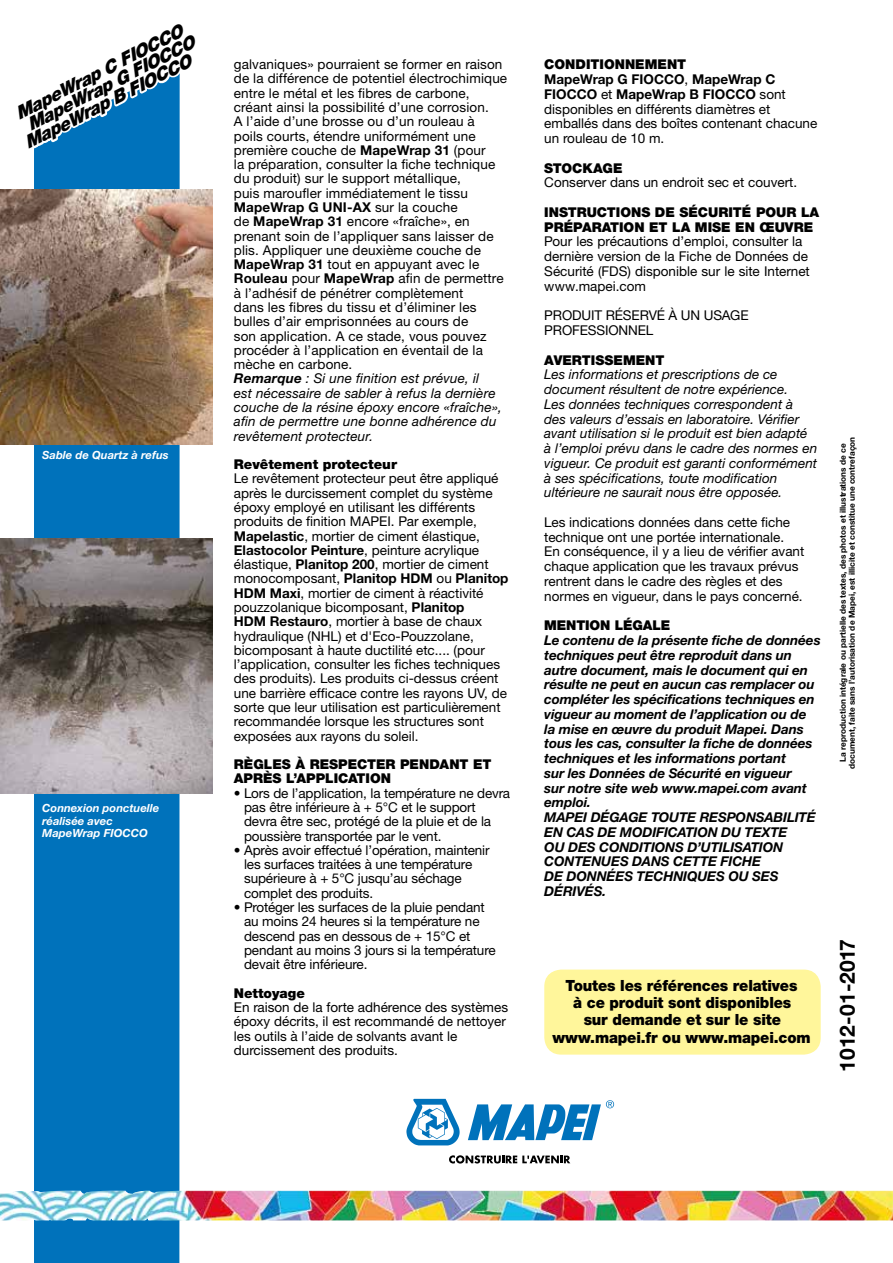
<style>
.page{position:relative;width:893px;height:1263px;background:#fff}
.page>*{position:absolute;margin:0;border:0;box-sizing:border-box;transform-origin:0 0}
.t1{font:700 21px "Helvetica Neue LTW1 G";color:#000}
.t2{font:italic 900 18px "Helvetica Neue LTW1 G";color:#000}
.t3{font:900 15.45px/17.2px "Helvetica Neue LTW1 G";letter-spacing:-.01em;color:#000;text-align:center;scale:.95 1}
.t4{font:13.5px/14.2px "Helvetica Neue LTW1 G";color:#000}
.t5{font:italic 700 13.5px/14.7px "Helvetica Neue LTW1 G";letter-spacing:-.01em;color:#000}
.t6{font:italic 13.5px/14.7px "Helvetica Neue LTW1 G";color:#000}
.t7{font:900 13.5px/14.2px "Helvetica Neue LTW1 G";color:#000}
.t8{font:italic 700 11.25px/12.8px "Helvetica Neue LTW1 G";color:#fff}
.t9{font:700 8.25px/9px "Helvetica Neue LTW1 G";color:#000;text-align:center}
.s1{font-weight:700}
.s2{font-weight:700;font-style:italic}
.s3{font-style:italic}
.s4{font-weight:900}
</style>
<div class="page">
<div style="left:34px;top:444px;width:146px;height:819px;background:#0072bb"></div>
<img style="left:0;top:1190px;width:893px;height:30px">
<div style="left:544px;top:969px;width:277px;height:85px;background:#fff69b;border-radius:17px"></div>
<svg style="left:406px;top:1099px;width:54px;height:46px"></svg>
<svg style="left:468px;top:1100px;width:146px;height:40px"></svg>
<svg style="left:449px;top:1155px;width:121px;height:8px"></svg>
<img style="left:0;top:189px;width:213px;height:255px">
<img style="left:0;top:539px;width:213px;height:255px">
<svg style="left:14px;top:73px;width:185px;height:269px"></svg>
<h2 class="t2" style="left:11px;top:105px;width:187px;rotate:-27deg">MapeWrap C FIOCCO</h2>
<h2 class="t2" style="left:23px;top:116px;width:187px;rotate:-27deg">MapeWrap G FIOCCO</h2>
<h2 class="t2" style="left:20px;top:134px;width:187px;rotate:-27deg">MapeWrap B FIOCCO</h2>
<p class="t8" style="left:42px;top:448px;width:128px">Sable de Quartz à refus</p>
<p class="t8" style="left:42px;top:801px;width:119px">Connexion ponctuelle réalisée avec<br>MapeWrap FIOCCO</p>
<p class="t4" style="left:234px;top:57px;width:275px">galvaniques» pourraient se former en raison de la différence de potentiel électrochimique entre le métal et les fibres de carbone, créant ainsi la possibilité d’une corrosion.<br>A l’aide d’une brosse ou d’un rouleau à poils courts, étendre uniformément une première couche de <span class="s1">MapeWrap 31</span> (pour<br>la préparation, consulter la fiche technique du produit) sur le support métallique,<br>puis maroufler immédiatement le tissu <span class="s1">MapeWrap G UNI-AX</span> sur la couche<br>de <span class="s1">MapeWrap 31</span> encore «fraîche», en prenant soin de l’appliquer sans laisser de plis. Appliquer une deuxième couche de <span class="s1">MapeWrap 31</span> tout en appuyant avec le <span class="s1">Rouleau</span> pour <span class="s1">MapeWrap</span> afin de permettre à l’adhésif de pénétrer complètement<br>dans les fibres du tissu et d’éliminer les bulles d’air emprisonnées au cours de<br>son application. A ce stade, vous pouvez procéder à l’application en éventail de la mèche en carbone.<br><span class="s2">Remarque</span> <span class="s3">: Si une finition est prévue, il<br>est nécessaire de sabler à refus la dernière couche de la résine époxy encore «fraîche», afin de permettre une bonne adhérence du revêtement protecteur.</span></p>
<p class="t7" style="left:234px;top:457px;width:165px">Revêtement protecteur</p>
<p class="t4" style="left:234px;top:471px;width:276px">Le revêtement protecteur peut être appliqué après le durcissement complet du système époxy employé en utilisant les différents produits de finition MAPEI. Par exemple, <span class="s1">Mapelastic</span>, mortier de ciment élastique, <span class="s1">Elastocolor Peinture</span>, peinture acrylique élastique, <span class="s1">Planitop 200</span>, mortier de ciment monocomposant, <span class="s1">Planitop HDM</span> ou <span class="s1">Planitop HDM Maxi</span>, mortier de ciment à réactivité pouzzolanique bicomposant, <span class="s1">Planitop<br>HDM Restauro</span>, mortier à base de chaux hydraulique (NHL) et d'Eco-Pouzzolane, bicomposant à haute ductilité etc.... (pour l’application, consulter les fiches techniques des produits). Les produits ci-dessus créent une barrière efficace contre les rayons UV, de sorte que leur utilisation est particulièrement recommandée lorsque les structures sont exposées aux rayons du soleil.</p>
<p class="t7" style="left:234px;top:757px;width:259px">RÈGLES À RESPECTER PENDANT ET<br>APRÈS L’APPLICATION</p>
<p class="t4" style="left:244px;top:786px;width:267px;text-indent:-10px">• Lors de l’application, la température ne devra pas être inférieure à + 5°C et le support devra être sec, protégé de la pluie et de la poussière transportée par le vent.</p>
<p class="t4" style="left:244px;top:843px;width:247px;text-indent:-10px">• Après avoir effectué l’opération, maintenir les surfaces traitées à une température supérieure à + 5°C jusqu’au séchage complet des produits.</p>
<p class="t4" style="left:244px;top:900px;width:253px;text-indent:-10px">• Protéger les surfaces de la pluie pendant au moins 24 heures si la température ne descend pas en dessous de + 15°C et pendant au moins 3 jours si la température devait être inférieure.</p>
<p class="t7" style="left:234px;top:986px;width:73px">Nettoyage</p>
<p class="t4" style="left:234px;top:1000px;width:276px">En raison de la forte adhérence des systèmes époxy décrits, il est recommandé de nettoyer les outils à l’aide de solvants avant le durcissement des produits.</p>
<p class="t4" style="left:544px;top:57px;width:275px;line-height:14.7px"><span class="s4">CONDITIONNEMENT<br></span><span class="s1">MapeWrap G FIOCCO</span>, <span class="s1">MapeWrap C<br>FIOCCO</span> et <span class="s1">MapeWrap B FIOCCO</span> sont disponibles en différents diamètres et emballés dans des boîtes contenant chacune un rouleau de 10 m.</p>
<p class="t7" style="left:544px;top:161px;width:80px">STOCKAGE</p>
<p class="t4" style="left:544px;top:175px;width:254px">Conserver dans un endroit sec et couvert.</p>
<p class="t7" style="left:544px;top:205px;width:276px;line-height:14.7px">INSTRUCTIONS DE SÉCURITÉ POUR LA<br>PRÉPARATION ET LA MISE EN ŒUVRE</p>
<p class="t4" style="left:544px;top:234px;width:267px;line-height:14.7px">Pour les précautions d’emploi, consulter la dernière version de la Fiche de Données de Sécurité (FDS) disponible sur le site Internet www.mapei.com</p>
<p class="t4" style="left:544px;top:308px;width:206px;line-height:14.7px">PRODUIT RÉSERVÉ À UN USAGE<br>PROFESSIONNEL</p>
<p class="t7" style="left:544px;top:353px;width:122px">AVERTISSEMENT</p>
<p class="t6" style="left:544px;top:367px;width:274px">Les informations et prescriptions de ce document résultent de notre expérience.<br>Les données techniques correspondent à des valeurs d’essais en laboratoire. Vérifier avant utilisation si le produit est bien adapté à l’emploi prévu dans le cadre des normes en vigueur. Ce produit est garanti conformément à ses spécifications, toute modification ultérieure ne saurait nous être opposée.</p>
<p class="t4" style="left:544px;top:515px;width:262px;line-height:14.7px">Les indications données dans cette fiche technique ont une portée internationale.<br>En conséquence, il y a lieu de vérifier avant chaque application que les travaux prévus rentrent dans le cadre des règles et des normes en vigueur, dans le pays concerné.</p>
<p class="t7" style="left:544px;top:618px;width:128px">MENTION LÉGALE</p>
<p class="t5" style="left:544px;top:633px;width:278px">Le contenu de la présente fiche de données techniques peut être reproduit dans un autre document, mais le document qui en résulte ne peut en aucun cas remplacer ou compléter les spécifications techniques en vigueur au moment de l’application ou de la mise en œuvre du produit Mapei. Dans tous les cas, consulter la fiche de données techniques et les informations portant<br>sur les Données de Sécurité en vigueur<br>sur notre site web www.mapei.com avant emploi.<br>MAPEI DÉGAGE TOUTE RESPONSABILITÉ EN CAS DE MODIFICATION DU TEXTE<br>OU DES CONDITIONS D’UTILISATION CONTENUES DANS CETTE FICHE<br>DE DONNÉES TECHNIQUES OU SES DÉRIVÉS.</p>
<p class="t3" style="left:552px;top:977px;width:273px">Toutes les références relatives<br>à ce produit sont disponibles<br>sur demande et sur le site www.mapei.fr ou www.mapei.com</p>
<p class="t9" style="left:838px;top:769px;width:334px;rotate:-90deg">La reproduction intégrale ou partielle des textes, des photos et illustrations de ce document, faite sans l’autorisation de Mapei, est illicite et constitue une contrefaçon</p>
<h1 class="t1" style="left:834px;top:1071px;width:134px;rotate:-90deg">1012-01-2017</h1>
</div>
